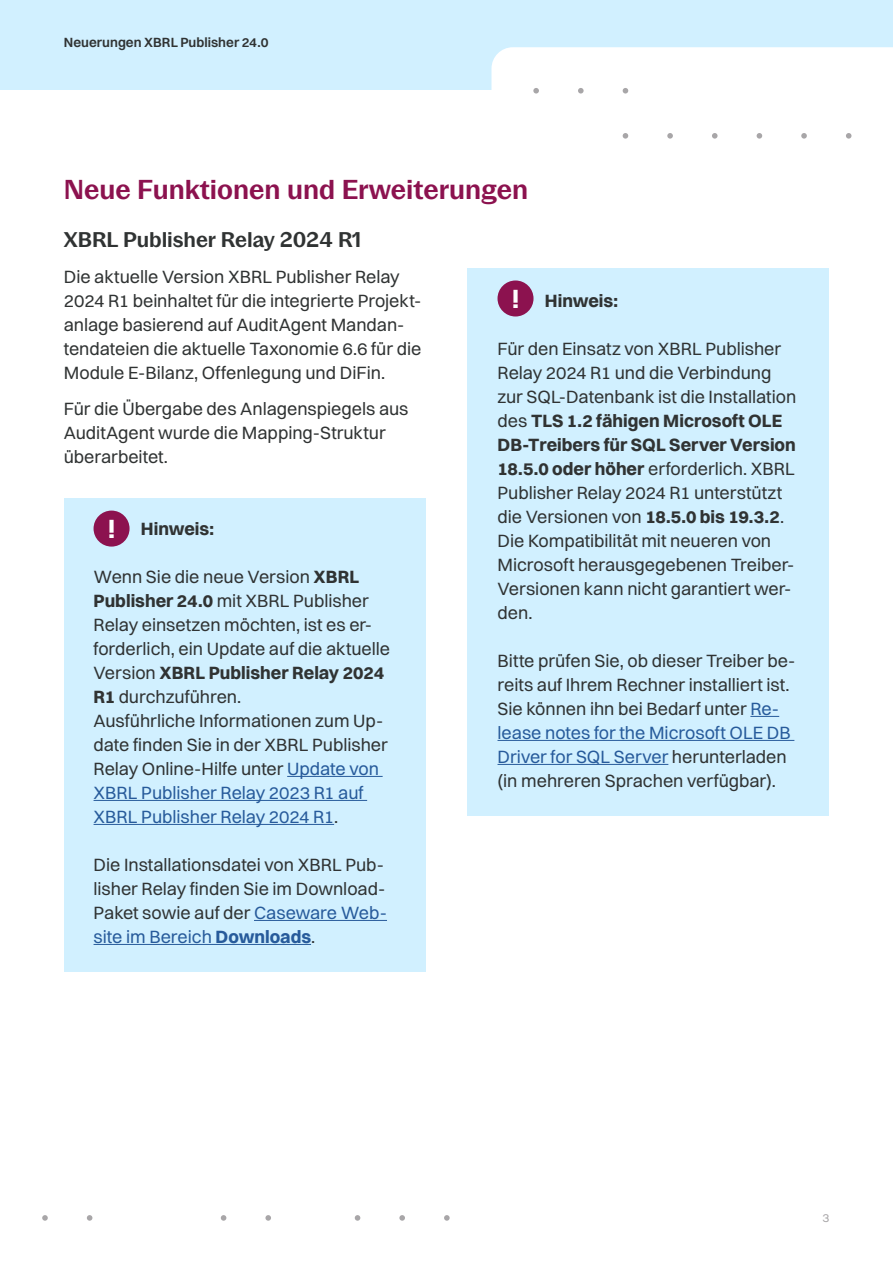
<style>
.page{position:relative;width:893px;height:1263px;background:#fff}
.page>*{position:absolute;margin:0;border:0;box-sizing:border-box;transform-origin:0 0}
.t1{font:600 27px "Pastiche Grotesque";color:#8c124f}
.t2{font:700 26.7px "Switzer";color:#fff}
.t3{font:600 21px "Pastiche Grotesque";letter-spacing:-.005em;color:#303333}
.t4{font:18px/24px "Switzer";letter-spacing:-.005em;color:#303333}
.t5{font:700 18px "Switzer";color:#303333}
.t6{font:600 13.5px "Switzer";color:#303333}
.t7{font:12px "Switzer";color:#a8a6a8}
.s1{font-weight:700}
.s2{color:#275b9b}
.s3{font-weight:700;color:#275b9b}
</style>
<div class="page">
<div style="left:0;top:0;width:893px;height:357px;background:#d1f0ff"></div>
<div style="left:491px;top:47px;width:402px;height:310px;background:#fff"></div>
<div style="left:0;top:91px;width:530px;height:1172px;background:#fff"></div>
<svg style="left:533px;top:88px;width:6px;height:6px"></svg>
<svg style="left:578px;top:88px;width:6px;height:6px"></svg>
<svg style="left:623px;top:88px;width:5px;height:6px"></svg>
<svg style="left:623px;top:133px;width:5px;height:6px"></svg>
<svg style="left:667px;top:133px;width:6px;height:6px"></svg>
<svg style="left:712px;top:133px;width:5px;height:6px"></svg>
<svg style="left:757px;top:133px;width:5px;height:6px"></svg>
<svg style="left:801px;top:133px;width:6px;height:6px"></svg>
<svg style="left:846px;top:133px;width:5px;height:6px"></svg>
<svg style="left:42px;top:1215px;width:6px;height:6px"></svg>
<svg style="left:87px;top:1215px;width:5px;height:6px"></svg>
<svg style="left:221px;top:1215px;width:5px;height:6px"></svg>
<svg style="left:265px;top:1215px;width:6px;height:6px"></svg>
<svg style="left:355px;top:1215px;width:5px;height:6px"></svg>
<svg style="left:399px;top:1215px;width:6px;height:6px"></svg>
<svg style="left:444px;top:1215px;width:6px;height:6px"></svg>
<div style="left:64px;top:499px;width:361px;height:473px;background:#d1f0ff"></div>
<hr style="left:287px;top:776px;width:96px;height:1px;background:#275b9b">
<hr style="left:94px;top:800px;width:273px;height:1px;background:#275b9b">
<hr style="left:94px;top:824px;width:240px;height:1px;background:#275b9b">
<hr style="left:254px;top:920px;width:133px;height:1px;background:#275b9b">
<hr style="left:94px;top:944px;width:217px;height:1px;background:#275b9b">
<div style="left:94px;top:511px;width:36px;height:36px;background:#8c124f;border-radius:50%"></div>
<div style="left:468px;top:268px;width:361px;height:548px;background:#d1f0ff"></div>
<svg style="left:750px;top:716px;width:29px;height:1px"></svg>
<hr style="left:497px;top:740px;width:297px;height:1px;background:#275b9b">
<hr style="left:497px;top:764px;width:171px;height:1px;background:#275b9b">
<div style="left:497px;top:280px;width:36px;height:36px;background:#8c124f;border-radius:50%"></div>
<p class="t6" style="left:64px;top:34px;width:206px">Neuerungen XBRL Publisher 24.0</p>
<h1 class="t1" style="left:64px;top:169px;width:466px">Neue Funktionen und Erweiterungen</h1>
<p class="t3" style="left:64px;top:223px;width:300px">XBRL Publisher Relay 2024 R1</p>
<p class="t4" style="left:64px;top:264px;width:359px">Die aktuelle Version XBRL Publisher Relay 2024 R1 beinhaltet für die integrierte Projekt&shy;anlage basierend auf AuditAgent Mandan&shy;tendateien die aktuelle Taxonomie 6.6 für die Module E-Bilanz, Offenlegung und DiFin.</p>
<p class="t4" style="left:64px;top:396px;width:346px">Für die Übergabe des Anlagenspiegels aus<br>AuditAgent wurde die Mapping-Struktur überarbeitet.</p>
<h2 class="t2" style="left:107px;top:512px;width:11px">!</h2>
<p class="t5" style="left:141px;top:517px;width:75px">Hinweis:</p>
<p class="t4" style="left:94px;top:564px;width:298px">Wenn Sie die neue Version <span class="s1">XBRL Publisher 24.0</span> mit XBRL Publisher Relay einsetzen möchten, ist es er&shy;forderlich, ein Update auf die aktuelle Version <span class="s1">XBRL Publisher Relay 2024<br>R1</span> durchzuführen.<br>Ausführliche Informationen zum Up&shy;date finden Sie in der XBRL Publisher Relay Online-Hilfe unter <span class="s2">Update von XBRL Publisher Relay 2023 R1 auf XBRL Publisher Relay 2024 R1</span>.</p>
<p class="t4" style="left:94px;top:852px;width:295px">Die Installationsdatei von XBRL Pub&shy;lisher Relay finden Sie im Download-Paket sowie auf der <span class="s2">Caseware Web&shy;site im Bereich</span> <span class="s3">Downloads</span>.</p>
<h2 class="t2" style="left:511px;top:282px;width:11px">!</h2>
<p class="t5" style="left:545px;top:289px;width:75px">Hinweis:</p>
<p class="t4" style="left:497px;top:336px;width:300px">Für den Einsatz von XBRL Publisher Relay 2024 R1 und die Verbindung zur SQL-Datenbank ist die Installation des <span class="s1">TLS 1.2 fähigen Microsoft OLE DB-Treibers für SQL Server Version 18.5.0 oder höher</span> erforderlich. XBRL Publisher Relay 2024 R1 unterstützt die Versionen von <span class="s1">18.5.0 bis 19.3.2</span>.<br>Die Kompatibilität mit neueren von Microsoft herausgegebenen Treiber-Versionen kann nicht garantiert wer&shy;den.</p>
<p class="t4" style="left:497px;top:648px;width:300px">Bitte prüfen Sie, ob dieser Treiber be&shy;reits auf Ihrem Rechner installiert ist.<br>Sie können ihn bei Bedarf unter <span class="s2">Re&shy;lease notes for the Microsoft OLE DB Driver for SQL Server</span> herunterladen (in mehreren Sprachen verfügbar).</p>
<p class="t7" style="left:823px;top:1210px;width:8px">3</p>
</div>
